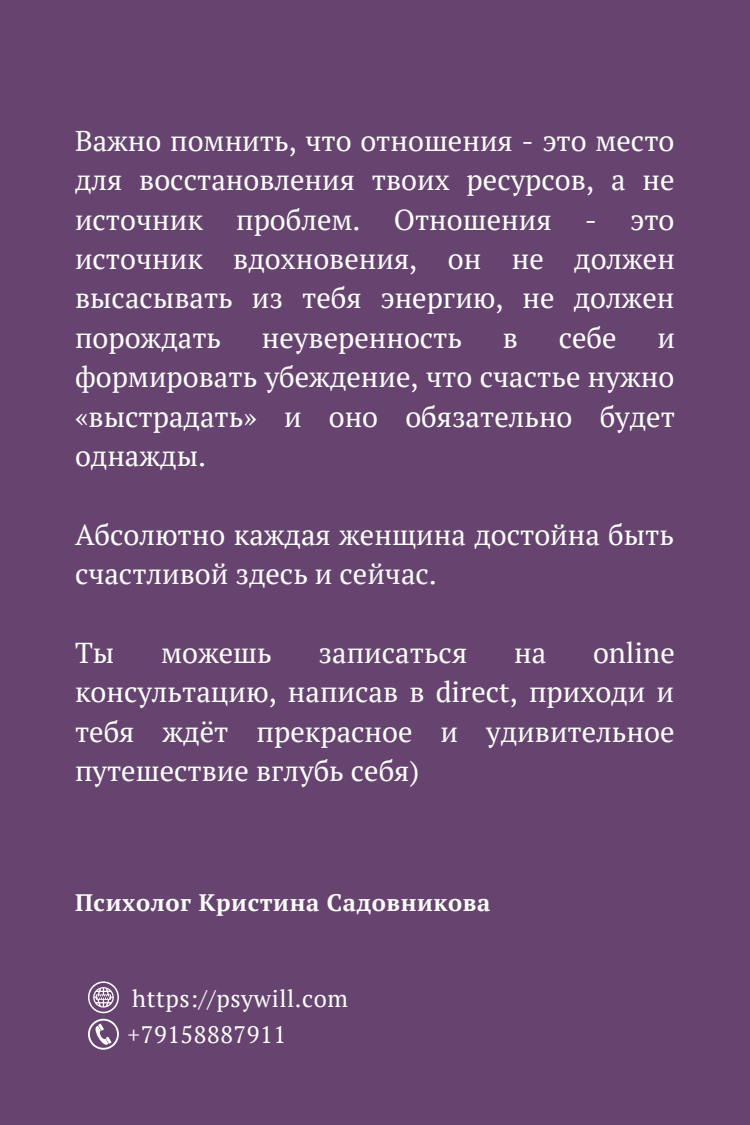
<style>
.page{position:relative;width:750px;height:1125px;background:#674470}
.page>*{position:absolute;margin:0;border:0;box-sizing:border-box;transform-origin:0 0}
.t1{font:28.75px/39.4px "PT Serif";color:#fff;text-align:justify}
.t2{font:23.75px "PT Serif";letter-spacing:.025em;color:#fff}
.t3{font:700 23.75px "PT Serif";letter-spacing:.025em;color:#fff}
</style>
<div class="page">
<svg style="left:88px;top:1019px;width:31px;height:31px"></svg>
<svg style="left:88px;top:981px;width:31px;height:32px"></svg>
<p class="t1" style="left:75px;top:120px;width:601px">Важно помнить, что отношения - это место для восстановления твоих ресурсов, а не источник проблем. Отношения - это источник вдохновения, он не должен высасывать из тебя энергию, не должен порождать</p>
<p class="t1" style="left:262px;top:317px;width:202px">неуверенность</p>
<p class="t1" style="left:503px;top:317px;width:17px">в</p>
<p class="t1" style="left:559px;top:317px;width:59px">себе</p>
<p class="t1" style="left:75px;top:317px;width:601px;text-indent:582px">и формировать убеждение, что счастье нужно «выстрадать» и оно обязательно будет однажды.</p>
<p class="t1" style="left:75px;top:514px;width:601px">Абсолютно каждая женщина достойна быть счастливой здесь и сейчас.</p>
<p class="t1" style="left:75px;top:632px;width:601px;text-indent:518px">online консультацию, написав в direct, приходи и тебя ждёт прекрасное и удивительное путешествие вглубь себя)</p>
<p class="t1" style="left:75px;top:632px;width:41px">Ты</p>
<p class="t1" style="left:161px;top:632px;width:112px">можешь</p>
<p class="t1" style="left:319px;top:632px;width:150px">записаться</p>
<p class="t1" style="left:514px;top:632px;width:34px">на</p>
<p class="t3" style="left:75px;top:886px;width:417px">Психолог Кристина Садовникова</p>
<p class="t2" style="left:132px;top:982px;width:217px">https://psywill.com</p>
<p class="t2" style="left:128px;top:1018px;width:160px">+79158887911</p>
</div>
